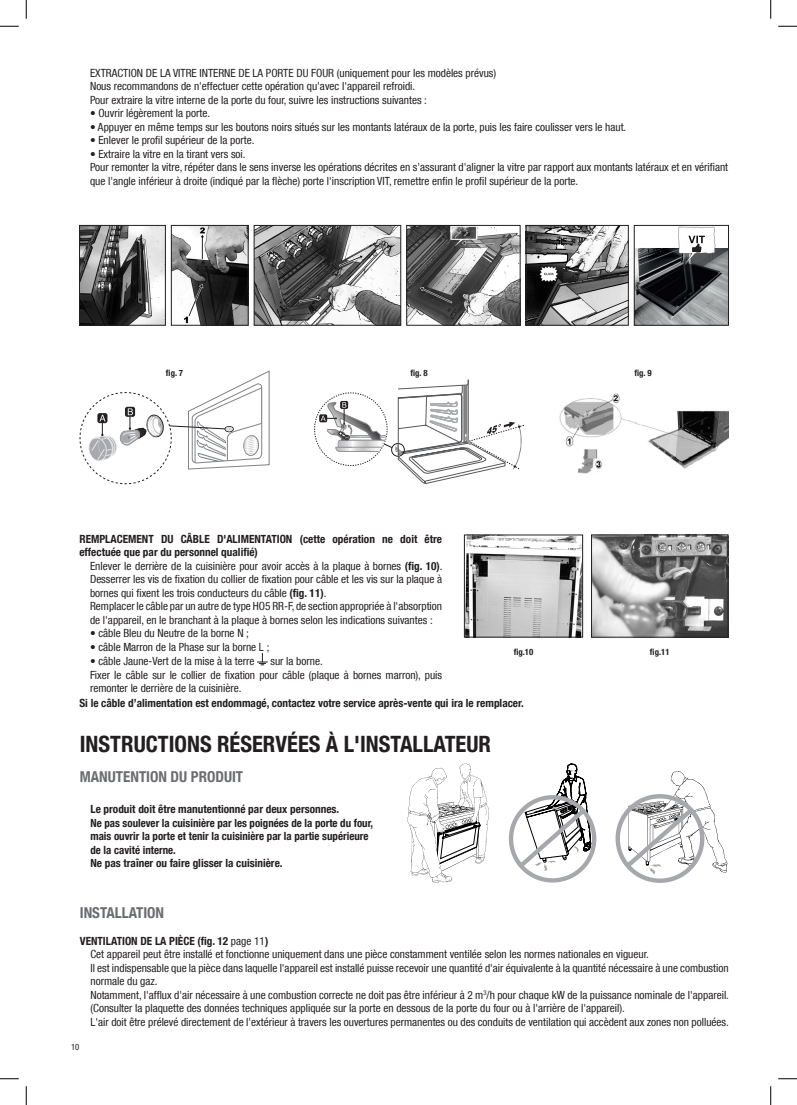
<style>
.page{position:relative;width:797px;height:1105px;background:#fff}
.page>*{position:absolute;margin:0;border:0;box-sizing:border-box;transform-origin:0 0}
.t1{font:700 condensed 22.5px "Helvetica Neue LT Com";color:#231f20}
.t2{font:700 condensed 15px "Helvetica Neue LT Com";color:#6c6d70}
.t3{font:condensed 11.25px/13.5px "Helvetica Neue LT Com";color:#231f20}
.t4{font:700 condensed 11.25px/13.5px "Helvetica Neue LT Com";color:#231f20}
.t5{font:700 condensed 8.75px "Helvetica Neue LT Com";color:#231f20}
.t6{font:condensed 8.75px "Helvetica Neue LT Com";color:#231f20}
.s1{font-weight:700}
</style>
<div class="page">
<svg style="left:314px;top:379px;width:210px;height:105px"></svg>
<svg style="left:80px;top:370px;width:189px;height:114px"></svg>
<img style="left:559px;top:393px;width:169px;height:81px">
<img style="left:81px;top:227px;width:82px;height:96px">
<div style="left:79px;top:225px;width:86px;height:100px;border:1px solid #231f20"></div>
<img style="left:173px;top:227px;width:73px;height:96px">
<div style="left:171px;top:225px;width:77px;height:100px;border:1px solid #231f20"></div>
<img style="left:256px;top:227px;width:143px;height:96px">
<div style="left:254px;top:225px;width:147px;height:100px;border:1px solid #231f20"></div>
<img style="left:408px;top:227px;width:110px;height:96px">
<div style="left:406px;top:225px;width:114px;height:100px;border:1px solid #231f20"></div>
<img style="left:528px;top:227px;width:98px;height:96px">
<div style="left:526px;top:225px;width:102px;height:100px;border:1px solid #231f20"></div>
<img style="left:636px;top:227px;width:90px;height:96px">
<div style="left:634px;top:225px;width:94px;height:100px;border:1px solid #231f20"></div>
<svg style="left:692px;top:244px;width:9px;height:8px"></svg>
<svg style="left:257px;top:653px;width:11px;height:12px"></svg>
<img style="left:466px;top:537px;width:115px;height:98px">
<div style="left:464px;top:535px;width:119px;height:102px;border:1px solid #231f20"></div>
<img style="left:593px;top:537px;width:133px;height:98px">
<div style="left:591px;top:535px;width:137px;height:102px;border:1px solid #231f20"></div>
<svg style="left:408px;top:764px;width:80px;height:118px"></svg>
<svg style="left:615px;top:771px;width:112px;height:112px"></svg>
<svg style="left:509px;top:764px;width:87px;height:118px"></svg>
<svg style="left:0;top:25px;width:19px;height:2px"></svg>
<svg style="left:778px;top:25px;width:19px;height:2px"></svg>
<svg style="left:0;top:1078px;width:19px;height:1px"></svg>
<svg style="left:778px;top:1078px;width:19px;height:1px"></svg>
<svg style="left:25px;top:0;width:2px;height:19px"></svg>
<svg style="left:25px;top:1086px;width:2px;height:19px"></svg>
<svg style="left:770px;top:0;width:1px;height:19px"></svg>
<svg style="left:770px;top:1086px;width:1px;height:19px"></svg>
<p class="t3" style="left:90px;top:66px;width:407px;text-indent:247px">(uniquement pour les modèles prévus)<br>Nous recommandons de n'effectuer cette opération qu'avec l'appareil refroidi.<br>Pour extraire la vitre interne de la porte du four, suivre les instructions suivantes :</p>
<p class="t3" style="left:90px;top:106px;width:121px">• Ouvrir légèrement la porte.</p>
<p class="t3" style="left:90px;top:120px;width:537px">• Appuyer en même temps sur les boutons noirs situés sur les montants latéraux de la porte, puis les faire coulisser vers le haut.</p>
<p class="t3" style="left:90px;top:133px;width:166px">• Enlever le profil supérieur de la porte.</p>
<p class="t3" style="left:90px;top:147px;width:639px">• Extraire la vitre en la tirant vers soi.<br>Pour remonter la vitre, répéter dans le sens inverse les opérations décrites en s'assurant d'aligner la vitre par rapport aux montants latéraux et en vérifiant que l'angle inférieur à droite (indiqué par la flèche) porte l'inscription VIT, remettre enfin le profil supérieur de la porte.</p>
<p class="t3" style="left:90px;top:66px;width:12px">Extractio</p>
<p class="t3" style="left:137px;top:66px;width:42px">n delavitre</p>
<p class="t3" style="left:199px;top:66px;width:73px">internede la porte</p>
<p class="t3" style="left:296px;top:66px;width:27px">du four</p>
<p class="t5" style="left:166px;top:367px;width:19px">fig. 7</p>
<p class="t5" style="left:410px;top:367px;width:19px">fig. 8</p>
<p class="t5" style="left:634px;top:367px;width:19px">fig. 9</p>
<p class="t4" style="left:79px;top:532px;width:14px">Remplacement</p>
<p class="t4" style="left:161px;top:532px;width:39px">du câble</p>
<p class="t4" style="left:217px;top:532px;width:16px">d'alimentation</p>
<p class="t4" style="left:300px;top:532px;width:144px">(cette opération ne doit être</p>
<p class="t3" style="left:90px;top:545px;width:354px;text-indent:-11px"><span class="s1">effectuée que par du personnel qualifié)<br></span>Enlever le derrière de la cuisinière pour avoir accès à la plaque à bornes <span class="s1">(fig. 10)</span>.<br>Desserrer les vis de fixation du collier de fixation pour câble et les vis sur la plaque à bornes qui fixent les trois conducteurs du câble <span class="s1">(fig. 11)</span>.<br>Remplacer le câble par un autre de type HO5 RR-F, de section appropriée à l'absorption de l'appareil, en le branchant à la plaque à bornes selon les indications suivantes :</p>
<p class="t3" style="left:90px;top:626px;width:160px">• câble Bleu du Neutre de la borne N ;</p>
<p class="t3" style="left:90px;top:640px;width:181px">• câble Marron de la Phase sur la borne L ;</p>
<p class="t3" style="left:90px;top:654px;width:166px">• câble Jaune-Vert de la mise à la terre</p>
<p class="t3" style="left:90px;top:654px;width:353px;text-indent:180px">sur la borne.<br>Fixer le câble sur le collier de fixation pour câble (plaque à bornes marron), puis remonter le derrière de la cuisinière.</p>
<p class="t5" style="left:513px;top:647px;width:21px">fig.10</p>
<p class="t5" style="left:650px;top:647px;width:21px">fig.11</p>
<p class="t4" style="left:79px;top:696px;width:446px">Si le câble d’alimentation est endommagé, contactez votre service après-vente qui ira le remplacer.</p>
<h1 class="t1" style="left:80px;top:730px;width:412px">INSTRUCTIONS RÉSERVÉES À L'INSTALLATEUR</h1>
<h2 class="t2" style="left:80px;top:768px;width:165px">MANUTENTION DU PRODUIT</h2>
<p class="t4" style="left:90px;top:803px;width:284px">Le produit doit être manutentionné par deux personnes.<br>Ne pas soulever la cuisinière par les poignées de la porte du four, mais ouvrir la porte et tenir la cuisinière par la partie supérieure de la cavité interne.<br>Ne pas traîner ou faire glisser la cuisinière.</p>
<h2 class="t2" style="left:80px;top:903px;width:86px">INSTALLATION</h2>
<p class="t3" style="left:90px;top:934px;width:640px;text-indent:-11px"><span class="s1">VENTILATION DE LA PIÈCE (fig. 12</span> page 11<span class="s1">)<br></span>Cet appareil peut être installé et fonctionne uniquement dans une pièce constamment ventilée selon les normes nationales en vigueur.<br>Il est indispensable que la pièce dans laquelle l'appareil est installé puisse recevoir une quantité d'air équivalente à la quantité nécessaire à une combustion normale du gaz.<br>Notamment, l'afflux d'air nécessaire à une combustion correcte ne doit pas être inférieur à 2 m<sup>3</sup>/h pour chaque kW de la puissance nominale de l'appareil. (Consulter la plaquette des données techniques appliquée sur la porte en dessous de la porte du four ou à l'arrière de l'appareil).<br>L'air doit être prélevé directement de l'extérieur à travers les ouvertures permanentes ou des conduits de ventilation qui accèdent aux zones non polluées.</p>
<p class="t6" style="left:71px;top:1041px;width:10px">10</p>
</div>
